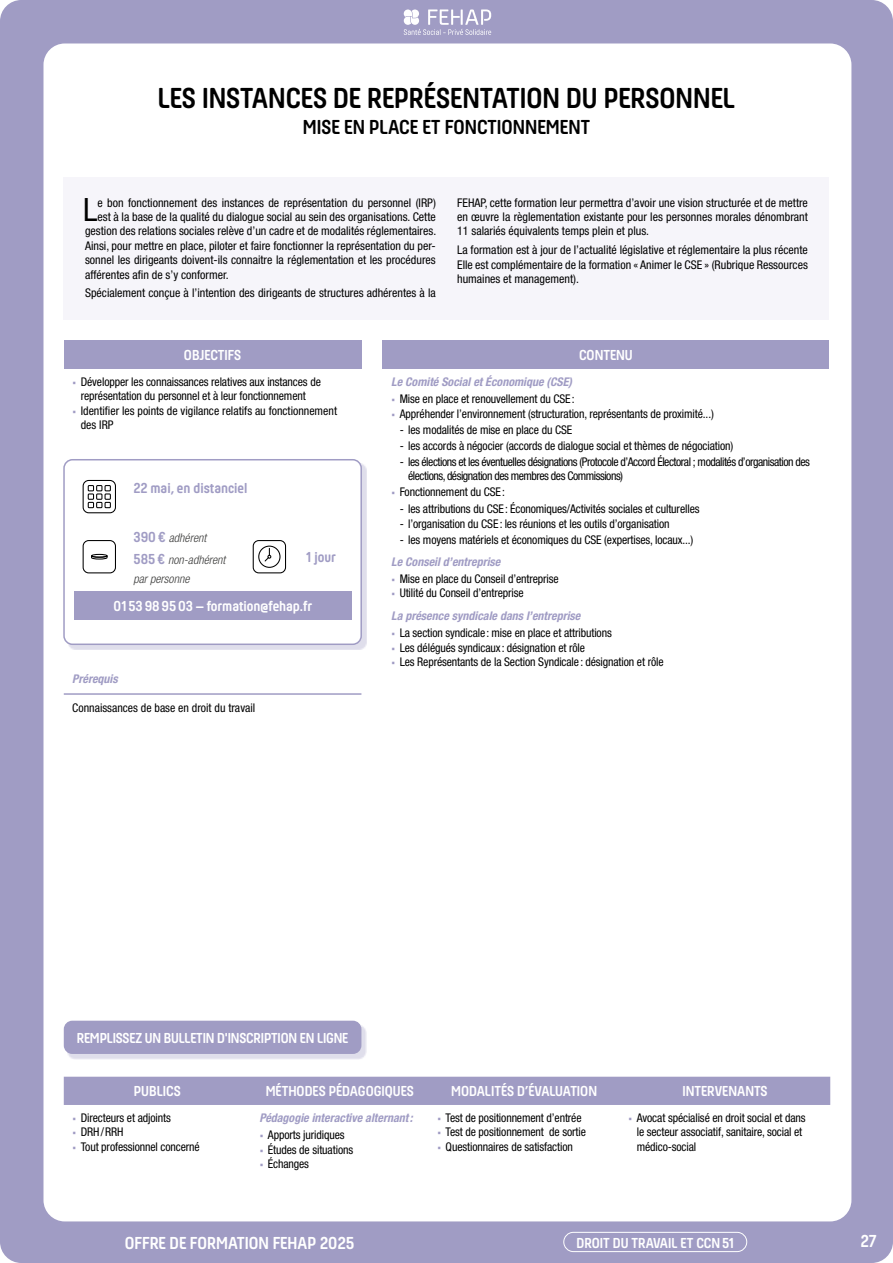
<style>
.page{position:relative;width:893px;height:1263px;background:#a09cc4}
.page>*{position:absolute;margin:0;border:0;box-sizing:border-box;transform-origin:0 0}
.t1{font:condensed 32.1px "Helvetica Neue LT Pro";color:#000}
.t2{font:700 30px "Hansom FY";color:#000}
.t3{font:700 21px "Hansom FY";color:#000}
.t4{font:700 18px "Hansom FY";color:#fff}
.t5{font:700 15px "Hansom FY";color:#fff}
.t6{font:700 15px "Hansom FY";color:#a09cc4}
.t7{font:condensed 12px/14.4px "Helvetica Neue LT Pro";letter-spacing:-.01em;color:#000;text-align:justify}
.t8{font:italic 700 condensed 12px/22.5px "Helvetica Neue LT Pro";color:#a09cc4}
.t9{font:condensed 12px/14.4px "Helvetica Neue LT Pro";letter-spacing:-.04em;color:#000}
.t10{font:italic 300 condensed 12px/22.2px "Helvetica Neue LT Pro";color:#3c3c3b}
.s1{font-family:"Acumin Variable Concept";font-stretch:normal;color:#a09cc4}
.s2{font-family:"Hansom FY";font-weight:700;font-style:normal;font-stretch:normal;font-size:15px;color:#a09cc4}
.s3{font-family:"Acumin Variable Concept";font-weight:400;font-style:normal;font-stretch:normal}
.s4{font-weight:400;font-style:normal;color:#000}
</style>
<div class="page">
<div style="left:43px;top:43px;width:808px;height:1178px;background:#fff;border-radius:21px"></div>
<svg style="left:404px;top:9px;width:87px;height:26px"></svg>
<div style="left:563px;top:1232px;width:184px;height:20px;border:1px solid #fff;border-radius:10px"></div>
<div style="left:64px;top:177px;width:765px;height:142px;background:#f6f5fa"></div>
<div style="left:64px;top:1077px;width:766px;height:28px;background:#a09cc4"></div>
<div style="left:383px;top:341px;width:446px;height:28px;background:#a09cc4"></div>
<div style="left:64px;top:341px;width:297px;height:28px;background:#a09cc4"></div>
<hr style="left:64px;top:693px;width:297px;height:2px;background:#a09cc4">
<div style="left:67px;top:1024px;width:300px;height:36px;background:#dfdeeb"></div>
<div style="left:64px;top:1021px;width:297px;height:33px;background:#a09cc4;border-radius:9px"></div>
<div style="left:68px;top:463px;width:298px;height:186px;background:#dfdeeb"></div>
<div style="left:64px;top:460px;width:297px;height:184px;background:#fff;border-radius:9px"></div>
<div style="left:74px;top:591px;width:278px;height:28px;background:#a09cc4"></div>
<div style="left:83px;top:480px;width:33px;height:33px;border:1px solid #000;border-radius:6px"></div>
<svg style="left:88px;top:485px;width:23px;height:6px"></svg>
<div style="left:88px;top:493px;width:6px;height:7px;border:1px solid #000"></div>
<div style="left:96px;top:493px;width:6px;height:7px;border:1px solid #000"></div>
<div style="left:105px;top:493px;width:6px;height:7px;border:1px solid #000"></div>
<svg style="left:88px;top:502px;width:23px;height:6px"></svg>
<div style="left:83px;top:540px;width:33px;height:33px;border:1px solid #000;border-radius:6px"></div>
<div style="left:91px;top:554px;width:17px;height:4px;border:1px solid #000;border-radius:50%"></div>
<svg style="left:91px;top:555px;width:17px;height:5px"></svg>
<div style="left:258px;top:546px;width:22px;height:22px;border:1px solid #000;border-radius:50%"></div>
<svg style="left:264px;top:548px;width:7px;height:14px"></svg>
<div style="left:253px;top:540px;width:33px;height:33px;border:1px solid #000;border-radius:6px"></div>
<div style="left:63px;top:459px;width:299px;height:186px;border:2px solid #a09cc4;border-radius:9px"></div>
<h2 class="t2" style="left:158px;top:80px;width:579px">LES INSTANCES DE REPRÉSENTATION DU PERSONNEL</h2>
<h3 class="t3" style="left:303px;top:115px;width:289px">MISE EN PLACE ET FONCTIONNEMENT</h3>
<h1 class="t1" style="left:83px;top:191px;width:16px">L</h1>
<p class="t7" style="left:97px;top:195px;width:340px">e bon fonctionnement des instances de représentation du personnel (IRP)</p>
<p class="t7" style="left:97px;top:209px;width:340px">est à la base de la qualité du dialogue social au sein des organisations. Cette</p>
<p class="t7" style="left:85px;top:224px;width:353px">gestion des relations sociales relève d’un cadre et de modalités réglementaires.</p>
<p class="t7" style="left:85px;top:238px;width:352px">Ainsi, pour mettre en place, piloter et faire fonctionner la représentation du per-</p>
<p class="t7" style="left:85px;top:253px;width:352px">sonnel les dirigeants doivent-ils connaitre la réglementation et les procédures</p>
<p class="t7" style="left:85px;top:267px;width:145px">afférentes afin de s’y conformer.</p>
<p class="t7" style="left:85px;top:286px;width:352px">Spécialement conçue à l’intention des dirigeants de structures adhérentes à la</p>
<p class="t7" style="left:457px;top:195px;width:352px">FEHAP, cette formation leur permettra d’avoir une vision structurée et de mettre en œuvre la règlementation existante pour les personnes morales dénombrant 11 salariés équivalents temps plein et plus.</p>
<p class="t7" style="left:457px;top:243px;width:352px">La formation est à jour de l’actualité législative et réglementaire la plus récente Elle est complémentaire de la formation « Animer le CSE » (Rubrique Ressources humaines et management).</p>
<p class="t5" style="left:184px;top:347px;width:59px">OBJECTIFS</p>
<p class="t7" style="left:72px;top:374px;width:250px;text-align:center"><span class="s1">•</span> Développer les connaissances relatives aux instances de représentation du personnel et à leur fonctionnement</p>
<p class="t7" style="left:81px;top:403px;width:258px;text-indent:-9px"><span class="s1">•</span> Identifier les points de vigilance relatifs au fonctionnement des IRP</p>
<p class="t6" style="left:133px;top:480px;width:115px">22 mai, en distanciel</p>
<p class="t10" style="left:133px;top:526px;width:93px"><span class="s2">390€</span> adhérent<br><span class="s2">585€</span> non-adhérent</p>
<p class="t10" style="left:133px;top:567px;width:57px">par personne</p>
<p class="t6" style="left:306px;top:549px;width:31px">1 jour</p>
<p class="t5" style="left:113px;top:597px;width:200px">01 53989503 – formation@fehap.fr</p>
<p class="t8" style="left:72px;top:668px;width:47px">Prérequis</p>
<p class="t7" style="left:72px;top:700px;width:185px">Connaissances de base en droit du travail</p>
<p class="t5" style="left:579px;top:347px;width:55px">CONTENU</p>
<p class="t8" style="left:391px;top:371px;width:182px">Le Comité Social et Économique (CSE)</p>
<p class="t7" style="left:391px;top:392px;width:185px"><span class="s1">•</span> Mise en place et renouvellement du CSE:</p>
<p class="t7" style="left:391px;top:406px;width:324px"><span class="s1">•</span> Appréhender l’environnement (structuration, représentants de proximité...)</p>
<p class="t7" style="left:400px;top:423px;width:174px">- les modalités de mise en place du CSE</p>
<p class="t7" style="left:400px;top:438px;width:335px">- les accords à négocier (accords de dialogue social et thèmes de négociation)</p>
<p class="t9" style="left:408px;top:454px;width:403px;text-indent:-9px">- les élections et les éventuelles désignations (Protocole d’Accord Électoral ; modalités d’organisation des élections, désignation des membres des Commissions)</p>
<p class="t7" style="left:391px;top:485px;width:115px"><span class="s1">•</span> Fonctionnement du CSE:</p>
<p class="t7" style="left:400px;top:501px;width:301px">- les attributions du CSE: Économiques/Activités sociales et culturelles</p>
<p class="t7" style="left:400px;top:517px;width:271px">- l’organisation du CSE: les réunions et les outils d’organisation</p>
<p class="t7" style="left:400px;top:532px;width:295px">- les moyens matériels et économiques du CSE (expertises, locaux...)</p>
<p class="t8" style="left:391px;top:550px;width:111px">Le Conseil d’entreprise</p>
<p class="t7" style="left:391px;top:571px;width:169px"><span class="s1">•</span> Mise en place du Conseil d’entreprise</p>
<p class="t8" style="left:391px;top:582px;width:191px"><span class="s3">•</span> <span class="s4">Utilité du Conseil d’entreprise<br></span>La présence syndicale dans l’entreprise</p>
<p class="t7" style="left:391px;top:626px;width:222px"><span class="s1">•</span> La section syndicale: mise en place et attributions</p>
<p class="t7" style="left:391px;top:640px;width:195px"><span class="s1">•</span> Les délégués syndicaux : désignation et rôle</p>
<p class="t7" style="left:391px;top:654px;width:274px"><span class="s1">•</span> Les Représentants de la Section Syndicale: désignation et rôle</p>
<p class="t5" style="left:77px;top:1029px;width:273px">REMPLISSEZ UN BULLETIN D'INSCRIPTION EN LIGNE</p>
<p class="t5" style="left:134px;top:1083px;width:48px">PUBLICS</p>
<p class="t5" style="left:266px;top:1083px;width:150px">MÉTHODES PÉDAGOGIQUES</p>
<p class="t5" style="left:451px;top:1083px;width:147px">MODALITÉS D’ÉVALUATION</p>
<p class="t5" style="left:682px;top:1083px;width:87px">INTERVENANTS</p>
<p class="t7" style="left:72px;top:1110px;width:100px"><span class="s1">•</span> Directeurs et adjoints</p>
<p class="t7" style="left:72px;top:1125px;width:53px"><span class="s1">•</span> DRH/RRH</p>
<p class="t7" style="left:72px;top:1139px;width:129px"><span class="s1">•</span> Tout professionnel concerné</p>
<p class="t7" style="left:437px;top:1110px;width:146px"><span class="s1">•</span> Test de positionnement d’entrée</p>
<p class="t7" style="left:437px;top:1125px;width:150px"><span class="s1">•</span> Test de positionnement de sortie</p>
<p class="t7" style="left:437px;top:1139px;width:137px"><span class="s1">•</span> Questionnaires de satisfaction</p>
<p class="t7" style="left:637px;top:1110px;width:170px;text-align:left;text-indent:-9px"><span class="s1">•</span> Avocat spécialisé en droit social et dans le secteur associatif, sanitaire, social et médico-social</p>
<p class="t8" style="left:259px;top:1106px;width:155px">Pédagogie interactive alternant:</p>
<p class="t7" style="left:259px;top:1128px;width:87px"><span class="s1">•</span> Apports juridiques</p>
<p class="t7" style="left:259px;top:1142px;width:95px"><span class="s1">•</span> Études de situations</p>
<p class="t7" style="left:259px;top:1156px;width:51px"><span class="s1">•</span> Échanges</p>
<h3 class="t4" style="left:125px;top:1232px;width:231px">OFFRE DE FORMATION FEHAP 2025</h3>
<p class="t5" style="left:576px;top:1234px;width:159px">DROIT DU TRAVAIL ET CCN51</p>
<h3 class="t4" style="left:860px;top:1230px;width:18px">27</h3>
</div>
